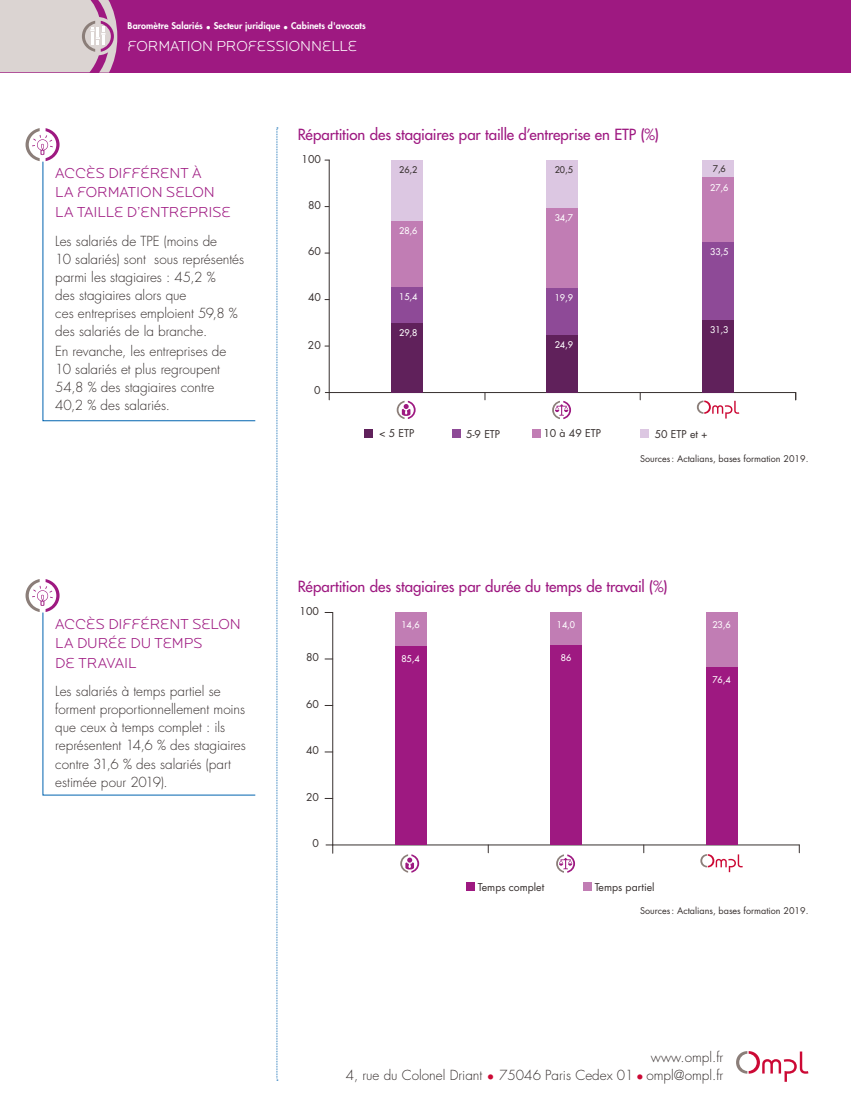
<style>
.page{position:relative;width:851px;height:1106px;background:#fff}
.page>*{position:absolute;margin:0;border:0;box-sizing:border-box;transform-origin:0 0}
.titre_tab_graph{font:500 15px "Futura Std";letter-spacing:-.01em;color:#9e1981}
.titre_CDV_exergue{font:300 15px/19.5px "Locator Display";letter-spacing:-.01em;color:#9e1981}
.Grand_titre_verso{font:300 15px "Locator Display";letter-spacing:-.01em;color:#fff}
.Texte_exergue{font:300 13.5px/18px "Futura Std";color:#37302f}
.t1{font:10.5px "Futura Std";color:#37302f}
.SOURCES{font:9px "Futura Std";color:#37302f}
.t2{font:500 9px "Futura Std";color:#fff}
.t3{font:800 9px "Futura Std";letter-spacing:.01em;color:#fff}
.t4{font:500 9px "Futura Std";color:#37302f}
.s1{color:#cc0935}
</style>
<div class="page">
<div style="left:0;top:0;width:850px;height:72px;background:#9e1981"></div>
<svg style="left:276px;top:128px;width:2px;height:952px"></svg>
<svg style="left:0;top:0;width:117px;height:73px"></svg>
<div style="left:364px;top:429px;width:8px;height:8px;background:#60215b"></div>
<div style="left:452px;top:429px;width:9px;height:9px;background:#8e4a97"></div>
<div style="left:640px;top:429px;width:8px;height:9px;background:#dcc7e2"></div>
<div style="left:532px;top:429px;width:9px;height:8px;background:#c17db4"></div>
<hr style="left:329px;top:392px;width:466px;height:1px;background:#37302f">
<hr style="left:329px;top:160px;width:1px;height:232px;background:#37302f">
<svg style="left:325px;top:392px;width:5px;height:8px"></svg>
<div style="left:391px;top:160px;width:31px;height:61px;background:#dcc7e2"></div>
<div style="left:547px;top:160px;width:31px;height:48px;background:#dcc7e2"></div>
<div style="left:702px;top:160px;width:31px;height:18px;background:#dcc7e2"></div>
<div style="left:391px;top:221px;width:31px;height:66px;background:#c17db4"></div>
<div style="left:547px;top:208px;width:31px;height:80px;background:#c17db4"></div>
<div style="left:702px;top:178px;width:31px;height:64px;background:#c17db4"></div>
<div style="left:391px;top:287px;width:31px;height:36px;background:#8e4a97"></div>
<div style="left:547px;top:288px;width:31px;height:47px;background:#8e4a97"></div>
<div style="left:702px;top:242px;width:31px;height:78px;background:#8e4a97"></div>
<div style="left:391px;top:323px;width:31px;height:69px;background:#60215b"></div>
<div style="left:547px;top:335px;width:31px;height:57px;background:#60215b"></div>
<div style="left:702px;top:320px;width:31px;height:72px;background:#60215b"></div>
<svg style="left:696px;top:400px;width:43px;height:18px"></svg>
<svg style="left:396px;top:401px;width:19px;height:18px"></svg>
<svg style="left:552px;top:401px;width:19px;height:18px"></svg>
<div style="left:466px;top:882px;width:9px;height:8px;background:#9e1981"></div>
<div style="left:583px;top:882px;width:8px;height:8px;background:#c17db4"></div>
<hr style="left:333px;top:844px;width:466px;height:1px;background:#37302f">
<hr style="left:332px;top:612px;width:1px;height:233px;background:#37302f">
<svg style="left:326px;top:844px;width:7px;height:9px"></svg>
<div style="left:395px;top:612px;width:31px;height:34px;background:#c17db4"></div>
<div style="left:550px;top:612px;width:31px;height:33px;background:#c17db4"></div>
<div style="left:705px;top:612px;width:32px;height:55px;background:#c17db4"></div>
<div style="left:395px;top:646px;width:31px;height:199px;background:#9e1981"></div>
<div style="left:550px;top:645px;width:31px;height:200px;background:#9e1981"></div>
<div style="left:705px;top:667px;width:32px;height:178px;background:#9e1981"></div>
<svg style="left:700px;top:854px;width:42px;height:18px"></svg>
<svg style="left:400px;top:854px;width:19px;height:18px"></svg>
<svg style="left:556px;top:854px;width:19px;height:18px"></svg>
<svg style="left:42px;top:161px;width:214px;height:260px"></svg>
<svg style="left:42px;top:612px;width:214px;height:183px"></svg>
<svg style="left:26px;top:128px;width:34px;height:33px"></svg>
<svg style="left:26px;top:579px;width:34px;height:33px"></svg>
<svg style="left:736px;top:1051px;width:72px;height:30px"></svg>
<p class="t3" style="left:128px;top:20px;width:240px">Baromètre Salariés • Secteur juridique • Cabinets d'avocats</p>
<p class="Grand_titre_verso" style="left:128px;top:37px;width:231px">FORMATION PROFESSIONNELLE</p>
<p class="titre_CDV_exergue" style="left:55px;top:163px;width:177px">ACCÈS DIFFÉRENT À<br>LA FORMATION SELON<br>LA TAILLE D’ENTREPRISE</p>
<p class="Texte_exergue" style="left:55px;top:232px;width:190px">Les salariés de TPE (moins de<br>10 salariés) sont sous représentés parmi les stagiaires : 45,2 %<br>des stagiaires alors que<br>ces entreprises emploient 59,8 % des salariés de la branche.</p>
<p class="Texte_exergue" style="left:55px;top:342px;width:173px">En revanche, les entreprises de<br>10 salariés et plus regroupent<br>54,8 % des stagiaires contre<br>40,2 % des salariés.</p>
<p class="titre_CDV_exergue" style="left:55px;top:613px;width:187px">ACCÈS DIFFÉRENT SELON<br>LA DURÉE DU TEMPS<br>DE TRAVAIL</p>
<p class="Texte_exergue" style="left:55px;top:683px;width:192px">Les salariés à temps partiel se forment proportionnellement moins que ceux à temps complet : ils représentent 14,6 % des stagiaires contre 31,6 % des salariés (part estimée pour 2019).</p>
<p class="titre_tab_graph" style="left:298px;top:125px;width:362px">Répartition des stagiaires par taille d’entreprise en ETP (%)</p>
<p class="t1" style="left:301px;top:152px;width:21px">100</p>
<p class="t1" style="left:308px;top:198px;width:14px">80</p>
<p class="t1" style="left:308px;top:245px;width:14px">60</p>
<p class="t1" style="left:308px;top:291px;width:14px">40</p>
<p class="t1" style="left:308px;top:338px;width:14px">20</p>
<p class="t1" style="left:314px;top:384px;width:8px">0</p>
<p class="t4" style="left:399px;top:164px;width:20px">26,2</p>
<p class="t4" style="left:554px;top:164px;width:20px">20,5</p>
<p class="t4" style="left:712px;top:163px;width:15px">7,6</p>
<p class="t2" style="left:399px;top:225px;width:20px">28,6</p>
<p class="t2" style="left:554px;top:212px;width:20px">34,7</p>
<p class="t2" style="left:399px;top:291px;width:20px">15,4</p>
<p class="t2" style="left:554px;top:292px;width:20px">19,9</p>
<p class="t2" style="left:399px;top:327px;width:20px">29,8</p>
<p class="t2" style="left:554px;top:338px;width:20px">24,9</p>
<p class="t2" style="left:710px;top:182px;width:20px">27,6</p>
<p class="t2" style="left:710px;top:246px;width:20px">33,5</p>
<p class="t2" style="left:710px;top:324px;width:20px">31,3</p>
<p class="t1" style="left:379px;top:427px;width:37px">&lt; 5 ETP</p>
<p class="t1" style="left:466px;top:427px;width:36px">5-9 ETP</p>
<p class="t1" style="left:543px;top:427px;width:59px">10 à 49 ETP</p>
<p class="t1" style="left:654px;top:427px;width:54px">50 ETP et +</p>
<p class="SOURCES" style="left:640px;top:452px;width:170px">Sources: Actalians, bases formation 2019.</p>
<p class="titre_tab_graph" style="left:298px;top:577px;width:371px">Répartition des stagiaires par durée du temps de travail (%)</p>
<p class="t1" style="left:299px;top:604px;width:21px">100</p>
<p class="t1" style="left:306px;top:650px;width:14px">80</p>
<p class="t1" style="left:306px;top:697px;width:14px">60</p>
<p class="t1" style="left:306px;top:743px;width:14px">40</p>
<p class="t1" style="left:306px;top:790px;width:14px">20</p>
<p class="t1" style="left:312px;top:836px;width:8px">0</p>
<p class="t2" style="left:401px;top:619px;width:20px">14,6</p>
<p class="t2" style="left:557px;top:619px;width:20px">14,0</p>
<p class="t2" style="left:712px;top:619px;width:20px">23,6</p>
<p class="t2" style="left:401px;top:653px;width:20px">85,4</p>
<p class="t2" style="left:560px;top:652px;width:12px">86</p>
<p class="t2" style="left:712px;top:674px;width:20px">76,4</p>
<p class="t1" style="left:478px;top:880px;width:68px">Temps complet</p>
<p class="t1" style="left:594px;top:880px;width:61px">Temps partiel</p>
<p class="SOURCES" style="left:640px;top:904px;width:170px">Sources: Actalians, bases formation 2019.</p>
<p class="Texte_exergue" style="left:650px;top:1048px;width:74px">www.ompl.fr</p>
<p class="Texte_exergue" style="left:346px;top:1066px;width:379px">4, rue du Colonel Driant <span class="s1">•</span> 75046 Paris Cedex 01 <span class="s1">•</span> ompl@ompl.fr</p>
</div>
